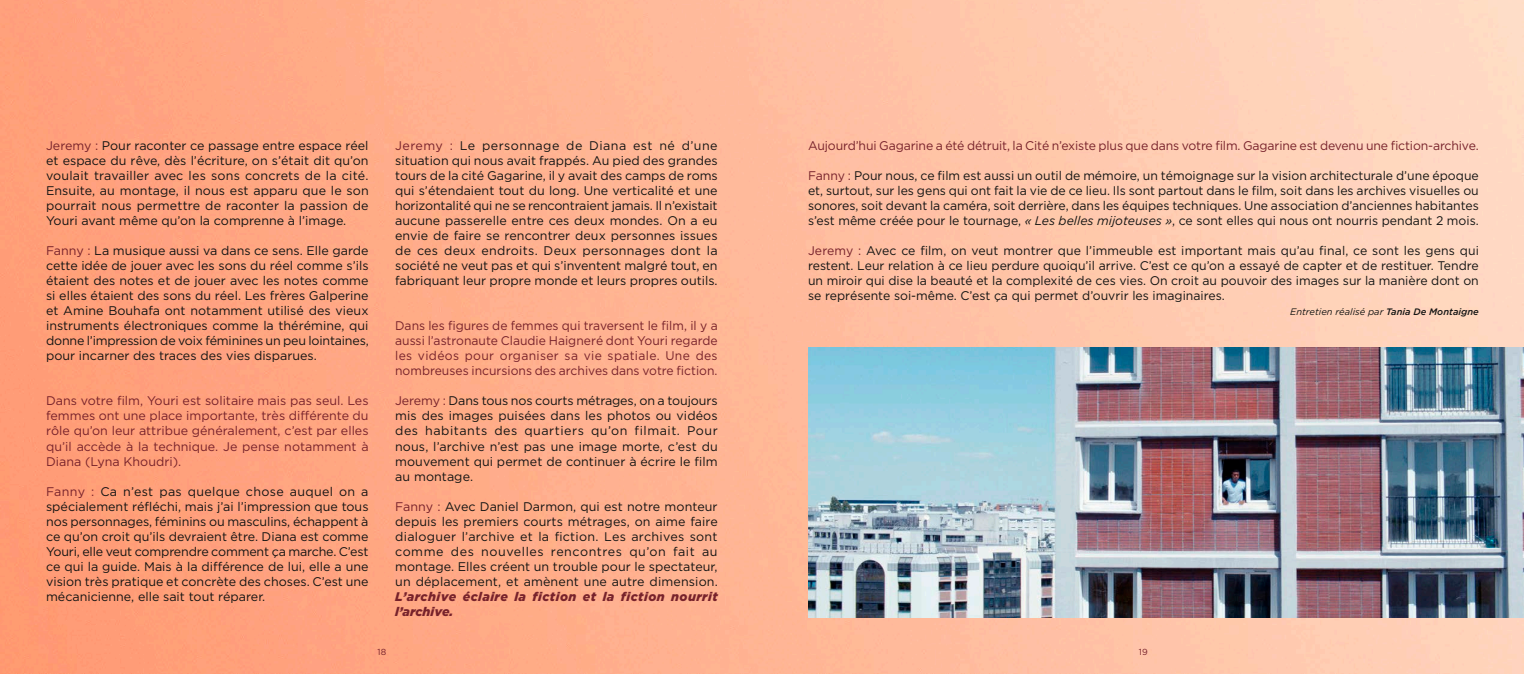
<style>
.page{position:relative;width:1524px;height:674px;background:#fff}
.page>*{position:absolute;margin:0;border:0;box-sizing:border-box;transform-origin:0 0}
.t1{font:12.5px/15px "Gotham";color:#131413;text-align:justify}
.t2{font:12.5px/15px "Gotham";letter-spacing:-.01em;color:#77222b;text-align:justify}
.t3{font:italic 900 12.5px/15px "Gotham";letter-spacing:.04em;color:#77222b}
.t4{font:italic 9.38px "Gotham";color:#131413}
.t5{font:8.75px "Gotham";color:#77222b}
.s1{color:#77222b}
.s2{font-style:italic}
.s3{font-weight:500}
</style>
<div class="page">
<img style="left:0;top:0;width:1524px;height:673px">
<img style="left:808px;top:347px;width:716px;height:270px">
<p class="t1" style="left:46px;top:138px;width:324px"><span class="s1">Jeremy :</span> Pour raconter ce passage entre espace réel et espace du rêve, dès l’écriture, on s’était dit qu’on voulait travailler avec les sons concrets de la cité.<br>Ensuite, au montage, il nous est apparu que le son pourrait nous permettre de raconter la passion de Youri avant même qu’on la comprenne à l’image.</p>
<p class="t1" style="left:46px;top:243px;width:324px"><span class="s1">Fanny :</span> La musique aussi va dans ce sens. Elle garde cette idée de jouer avec les sons du réel comme s’ils étaient des notes et de jouer avec les notes comme si elles étaient des sons du réel. Les frères Galperine et Amine Bouhafa ont notamment utilisé des vieux instruments électroniques comme la thérémine, qui donne l’impression de voix féminines un peu lointaines, pour incarner des traces des vies disparues.</p>
<p class="t2" style="left:46px;top:393px;width:324px">Dans votre film, Youri est solitaire mais pas seul. Les femmes ont une place importante, très différente du rôle qu’on leur attribue généralement, c’est par elles qu’il accède à la technique. Je pense notamment à Diana (Lyna Khoudri).</p>
<p class="t1" style="left:46px;top:483px;width:324px"><span class="s1">Fanny :</span> Ca n’est pas quelque chose auquel on a spécialement réfléchi, mais j’ai l’impression que tous nos personnages, féminins ou masculins, échappent à ce qu’on croit qu’ils devraient être. Diana est comme Youri, elle veut comprendre comment ça marche. C’est ce qui la guide. Mais à la différence de lui, elle a une vision très pratique et concrète des choses. C’est une mécanicienne, elle sait tout réparer.</p>
<p class="t1" style="left:395px;top:138px;width:324px"><span class="s1">Jeremy :</span> Le personnage de Diana est né d’une situation qui nous avait frappés. Au pied des grandes tours de la cité Gagarine, il y avait des camps de roms qui s’étendaient tout du long. Une verticalité et une horizontalité qui ne se rencontraient jamais. Il n’existait aucune passerelle entre ces deux mondes. On a eu envie de faire se rencontrer deux personnes issues de ces deux endroits. Deux personnages dont la société ne veut pas et qui s’inventent malgré tout, en fabriquant leur propre monde et leurs propres outils.</p>
<p class="t2" style="left:395px;top:318px;width:324px">Dans les figures de femmes qui traversent le film, il y a aussi l’astronaute Claudie Haigneré dont Youri regarde les vidéos pour organiser sa vie spatiale. Une des nombreuses incursions des archives dans votre fiction.</p>
<p class="t1" style="left:395px;top:393px;width:324px"><span class="s1">Jeremy :</span> Dans tous nos courts métrages, on a toujours mis des images puisées dans les photos ou vidéos des habitants des quartiers qu’on filmait. Pour nous, l’archive n’est pas une image morte, c’est du mouvement qui permet de continuer à écrire le film au montage.</p>
<p class="t1" style="left:395px;top:498px;width:324px"><span class="s1">Fanny :</span> Avec Daniel Darmon, qui est notre monteur depuis les premiers courts métrages, on aime faire dialoguer l’archive et la fiction. Les archives sont comme des nouvelles rencontres qu’on fait au montage. Elles créent un trouble pour le spectateur, un déplacement, et amènent une autre dimension.</p>
<p class="t3" style="left:395px;top:588px;width:324px">L’archive éclaire la fiction et la fiction nourrit l’archive.</p>
<p class="t2" style="left:808px;top:138px;width:672px">Aujourd’hui Gagarine a été détruit, la Cité n’existe plus que dans votre film. Gagarine est devenu une fiction-archive.</p>
<p class="t1" style="left:808px;top:168px;width:672px"><span class="s1">Fanny :</span> Pour nous, ce film est aussi un outil de mémoire, un témoignage sur la vision architecturale d’une époque et, surtout, sur les gens qui ont fait la vie de ce lieu. Ils sont partout dans le film, soit dans les archives visuelles ou sonores, soit devant la caméra, soit derrière, dans les équipes techniques. Une association d’anciennes habitantes s’est même créée pour le tournage, <span class="s2">« Les belles mijoteuses »</span>, ce sont elles qui nous ont nourris pendant 2 mois.</p>
<p class="t1" style="left:808px;top:243px;width:672px"><span class="s1">Jeremy :</span> Avec ce film, on veut montrer que l’immeuble est important mais qu’au final, ce sont les gens qui restent. Leur relation à ce lieu perdure quoiqu’il arrive. C’est ce qu’on a essayé de capter et de restituer. Tendre un miroir qui dise la beauté et la complexité de ces vies. On croit au pouvoir des images sur la manière dont on se représente soi-même. C’est ça qui permet d’ouvrir les imaginaires.</p>
<p class="t4" style="left:1290px;top:306px;width:190px">Entretien réalisé par <span class="s3">Tania De Montaigne</span></p>
<p class="t5" style="left:377px;top:646px;width:10px">18</p>
<p class="t5" style="left:1139px;top:646px;width:10px">19</p>
</div>
